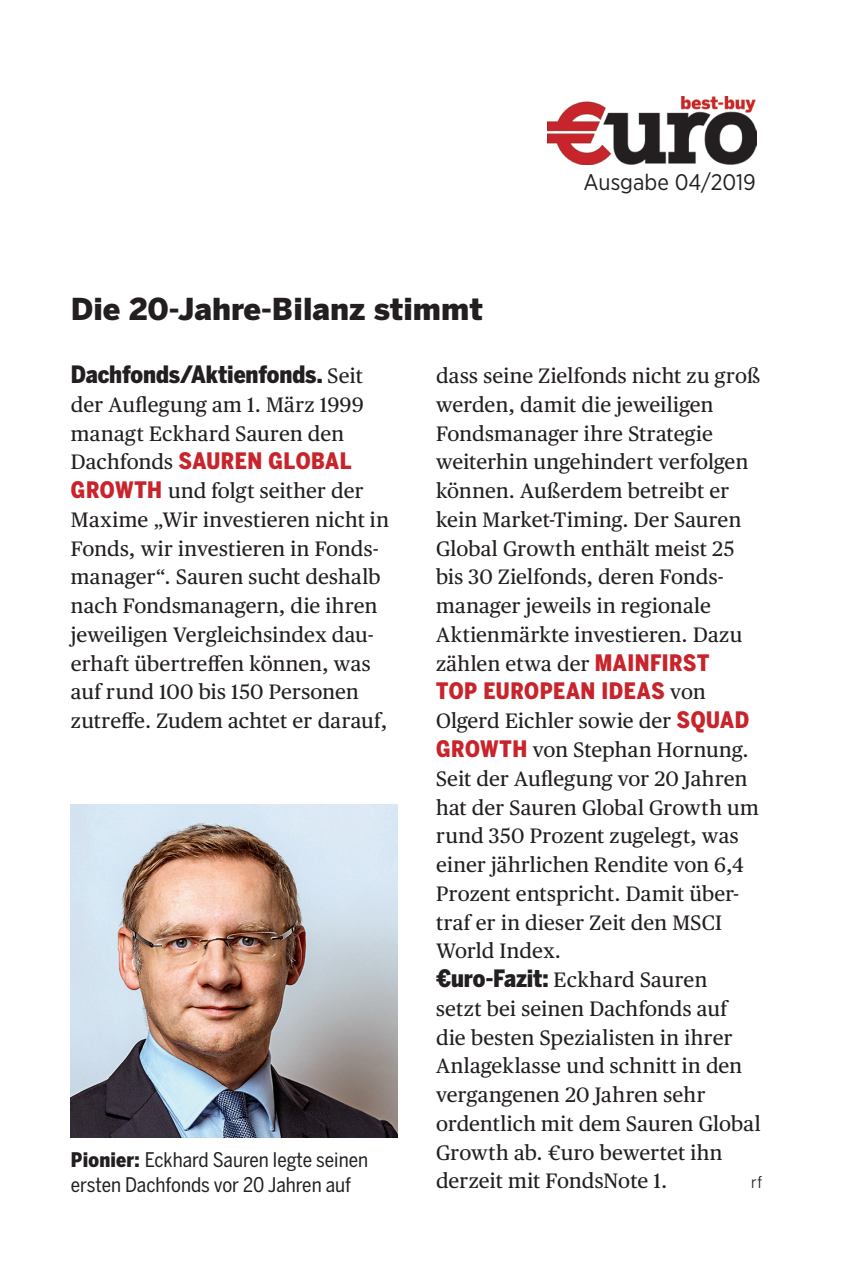
<style>
.page{position:relative;width:865px;height:1278px;background:#fff}
.page>*{position:absolute;margin:0;border:0;box-sizing:border-box;transform-origin:0 0}
.HIH_Headline{font:900 30px "Benton Sans";color:#231f20}
.HiH_Lauftext{font:900 23.75px "Benton Sans Cond";letter-spacing:-.005em;color:#231f20}
.HiH_Lauftext-2{font:900 22.5px "Benton Sans Cond";letter-spacing:.025em;color:#c8242b}
.t1{font:22.5px "Gotham Narrow";color:#231f20}
.HiH_Lauftext-3{font:21px/28.8px "Publico Text";letter-spacing:.01em;color:#231f20}
.HiH_BU{font:20px/25px "Benton Sans Cond";color:#231f20}
.HiH_Lauftext-4{font:16.25px "Benton Sans Cond";color:#231f20}
.s1{font-family:"Publico Text";font-weight:400;font-size:21px}
.s2{font-family:"Publico Text";font-weight:400;font-size:21px;color:#231f20}
.s3{font-family:"Benton Sans Cond";font-weight:900;font-size:22.5px;color:#c8242b}
.s4{font-weight:900}
.s5{font-family:"Benton Sans Cond";font-weight:900;font-size:23.75px}
</style>
<div class="page">
<img style="left:71px;top:804px;width:326px;height:333px">
<img style="left:547px;top:96px;width:209px;height:68px">
<p class="HIH_Headline" style="left:71px;top:291px;width:413px">Die 20-Jahre-Bilanz stimmt</p>
<p class="t1" style="left:583px;top:168px;width:174px">Ausgabe 04/2019</p>
<p class="HiH_Lauftext" style="left:71px;top:360px;width:293px">Dachfonds/Aktienfonds. <span class="s1">Seit</span></p>
<p class="HiH_Lauftext-3" style="left:71px;top:389px;width:294px">der Auflegung am 1. März 1999 managt Eckhard Sauren den</p>
<p class="HiH_Lauftext-2" style="left:71px;top:448px;width:282px"><span class="s2">Dachfonds</span> SAUREN GLOBAL</p>
<p class="HiH_Lauftext-3" style="left:71px;top:475px;width:319px"><span class="s3">GROWTH</span> und folgt seither der<br>Maxime „Wir investieren nicht in<br>Fonds, wir investieren in Fonds&shy;manager“. Sauren sucht deshalb nach Fondsmanagern, die ihren jeweiligen Vergleichsindex dau&shy;erhaft übertreffen können, was auf rund 100 bis 150 Personen zutreffe. Zudem achtet er darauf,</p>
<p class="HiH_BU" style="left:71px;top:1147px;width:299px"><span class="s4">Pionier:</span> Eckhard Sauren legte seinen ersten Dachfonds vor 20 Jahren auf</p>
<p class="HiH_Lauftext-3" style="left:436px;top:360px;width:325px">dass seine Zielfonds nicht zu groß werden, damit die jeweiligen<br>Fondsmanager ihre Strategie weiterhin ungehindert verfolgen können. Außerdem betreibt er kein Market-Timing. Der Sauren<br>Global Growth enthält meist 25 bis 30 Zielfonds, deren Fonds&shy;manager jeweils in regionale<br>Aktienmärkte investieren. Dazu zählen etwa der <span class="s3">MAINFIRST</span></p>
<p class="HiH_Lauftext-2" style="left:436px;top:678px;width:271px">TOP EUROPEAN IDEAS <span class="s2">von</span></p>
<p class="HiH_Lauftext-3" style="left:436px;top:705px;width:324px">Olgerd Eichler sowie der <span class="s3">SQUAD<br>GROWTH</span> von Stephan Hornung.<br>Seit der Auflegung vor 20 Jahren hat der Sauren Global Growth um rund 350 Prozent zugelegt, was einer jährlichen Rendite von 6,4<br>Prozent entspricht. Damit über&shy;traf er in dieser Zeit den MSCI<br>World Index.</p>
<p class="HiH_Lauftext-3" style="left:436px;top:964px;width:326px"><span class="s5">€uro-Fazit:</span> Eckhard Sauren<br>setzt bei seinen Dachfonds auf die besten Spezialisten in ihrer<br>Anlageklasse und schnitt in den vergangenen 20 Jahren sehr ordentlich mit dem Sauren Global<br>Growth ab. €uro bewertet ihn derzeit mit FondsNote 1.</p>
<p class="HiH_Lauftext-4" style="left:751px;top:1173px;width:12px">rf</p>
</div>
